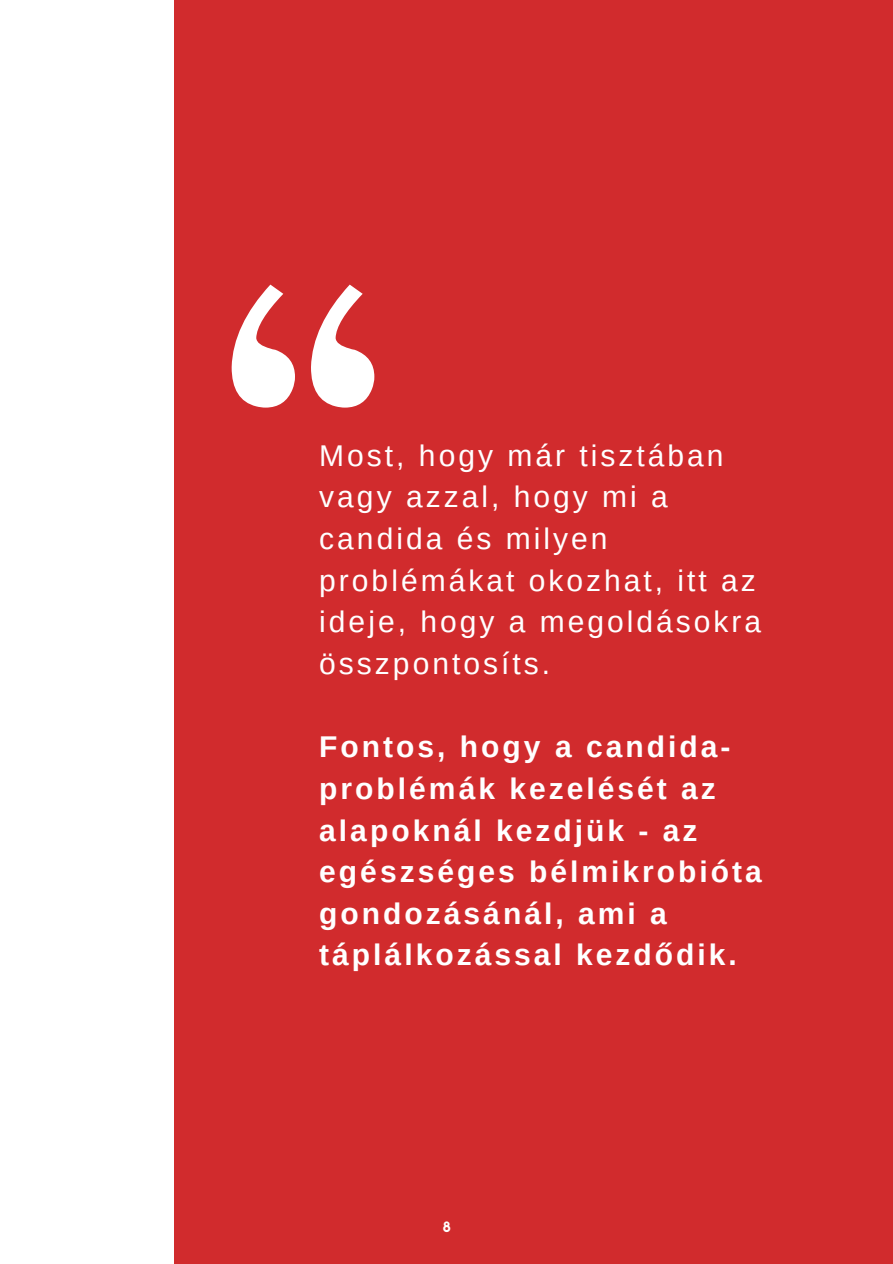
<style>
.page{position:relative;width:893px;height:1264px;background:#fff}
.page>*{position:absolute;margin:0;border:0;box-sizing:border-box;transform-origin:0 0}
.t1{font:629.55px "Abhaya Libre";color:#fff}
.t2{font:700 30px/41.7px "Arimo";letter-spacing:.1em;color:#fff}
.t3{font:30px/41.7px "Arimo";letter-spacing:.1em;color:#fff}
.t4{font:16.5px "Aristotelica Pro Tx Bld";color:#fff}
</style>
<div class="page">
<div style="left:174px;top:0;width:718px;height:1263px;background:#d12b2d"></div>
<h1 class="t1" style="left:210px;top:159px;width:184px">“</h1>
<p class="t3" style="left:319px;top:434px;width:443px">Most, hogy már tisztában vagy azzal, hogy mi a candida és milyen problémákat okozhat, itt az ideje, hogy a megoldásokra összpontosíts.</p>
<p class="t2" style="left:319px;top:726px;width:444px">Fontos, hogy a candida&shy;problémák kezelését az alapoknál kezdjük - az egészséges bélmikrobióta gondozásánál, ami a táplálkozással kezdődik.</p>
<p class="t4" style="left:442px;top:1220px;width:10px">8</p>
</div>
